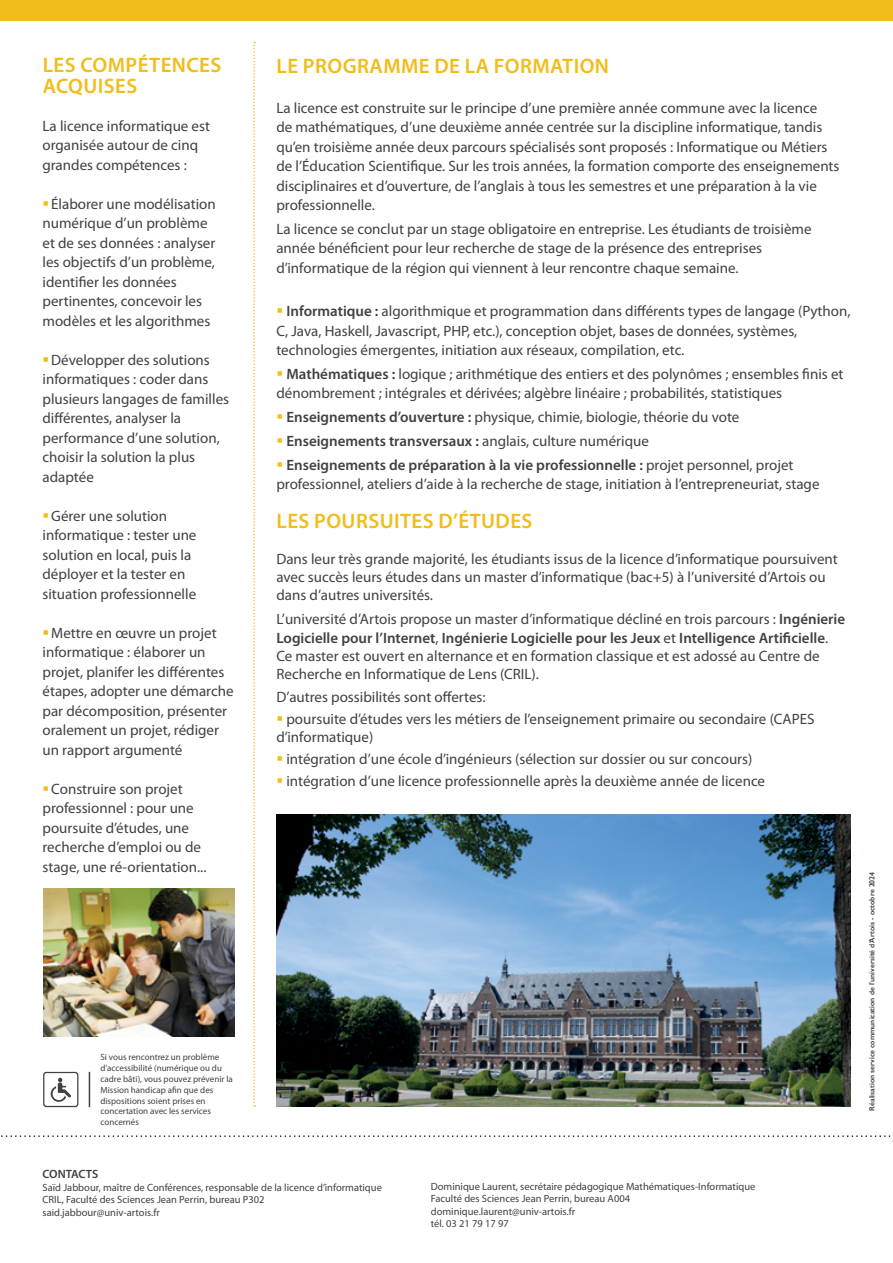
<style>
.page{position:relative;width:893px;height:1263px;background:#fff}
.page>*{position:absolute;margin:0;border:0;box-sizing:border-box;transform-origin:0 0}
.t1{font:600 21px/21px "Myriad Pro";letter-spacing:.02em;color:#f0bd1b}
.t2{font:15px/19.5px "Myriad Pro";color:#414042}
.t3{font:600 15px/19.5px "Myriad Pro";color:#414042}
.t4{font:600 12px "Myriad Pro";letter-spacing:-.01em;color:#414042}
.t5{font:10.5px/12.6px "Myriad Pro";color:#414042}
.t6{font:9px/10.8px "Myriad Pro";color:#414042}
.t7{font:600 7.5px "Gill Sans";color:#414042}
.s1{color:#f0bd1b}
.s2{font-weight:600}
.s3{font-weight:400}
</style>
<div class="page">
<div style="left:0;top:0;width:893px;height:20px;background:#f0bd1b"></div>
<svg style="left:253px;top:42px;width:2px;height:1065px"></svg>
<img style="left:276px;top:815px;width:574px;height:292px">
<img style="left:43px;top:889px;width:192px;height:147px">
<svg style="left:1px;top:1135px;width:890px;height:2px"></svg>
<svg style="left:43px;top:1072px;width:35px;height:35px"></svg>
<hr style="left:89px;top:1072px;width:1px;height:35px;background:#414042">
<h1 class="t1" style="left:43px;top:54px;width:180px">LES COMPÉTENCES<br>ACQUISES</h1>
<p class="t2" style="left:43px;top:115px;width:169px">La licence informatique est organisée autour de cinq grandes compétences :</p>
<p class="t2" style="left:43px;top:193px;width:175px"><span class="s1">▪</span> Élaborer une modélisation numérique d’un problème et de ses données : analyser les objectifs d’un problème, identifier les données pertinentes, concevoir les modèles et les algorithmes</p>
<p class="t2" style="left:43px;top:349px;width:188px"><span class="s1">▪</span>Développer des solutions informatiques : coder dans plusieurs langages de familles différentes, analyser la performance d’une solution, choisir la solution la plus adaptée</p>
<p class="t2" style="left:43px;top:505px;width:155px"><span class="s1">▪</span>Gérer une solution informatique : tester une solution en local, puis la déployer et la tester en situation professionnelle</p>
<p class="t2" style="left:43px;top:622px;width:193px"><span class="s1">▪</span>Mettre en œuvre un projet informatique : élaborer un projet, planifer les différentes étapes, adopter une démarche par décomposition, présenter oralement un projet, rédiger un rapport argumenté</p>
<p class="t2" style="left:43px;top:778px;width:165px"><span class="s1">▪</span>Construire son projet professionnel : pour une poursuite d’études, une recherche d’emploi ou de stage, une ré-orientation...</p>
<h1 class="t1" style="left:277px;top:55px;width:334px">LE PROGRAMME DE LA FORMATION</h1>
<p class="t2" style="left:276px;top:97px;width:565px">La licence est construite sur le principe d’une première année commune avec la licence<br>de mathématiques, d’une deuxième année centrée sur la discipline informatique, tandis qu’en troisième année deux parcours spécialisés sont proposés : Informatique ou Métiers de l’Éducation Scientifique. Sur les trois années, la formation comporte des enseignements disciplinaires et d’ouverture, de l’anglais à tous les semestres et une préparation à la vie professionnelle.</p>
<p class="t2" style="left:276px;top:219px;width:537px">La licence se conclut par un stage obligatoire en entreprise. Les étudiants de troisième année bénéficient pour leur recherche de stage de la présence des entreprises d’informatique de la région qui viennent à leur rencontre chaque semaine.</p>
<p class="t2" style="left:276px;top:301px;width:576px"><span class="s1">▪</span> <span class="s2">Informatique :</span> algorithmique et programmation dans différents types de langage (Python,<br>C, Java, Haskell, Javascript, PHP, etc.), conception objet, bases de données, systèmes, technologies émergentes, initiation aux réseaux, compilation, etc.</p>
<p class="t2" style="left:276px;top:364px;width:569px"><span class="s1">▪</span> <span class="s2">Mathématiques :</span> logique ; arithmétique des entiers et des polynômes ; ensembles finis et dénombrement ; intégrales et dérivées; algèbre linéaire ; probabilités, statistiques</p>
<p class="t2" style="left:276px;top:407px;width:464px"><span class="s1">▪</span> <span class="s2">Enseignements d’ouverture :</span> physique, chimie, biologie, théorie du vote</p>
<p class="t3" style="left:276px;top:431px;width:374px"><span class="s1">▪</span> Enseignements transversaux : <span class="s3">anglais, culture numérique</span></p>
<p class="t2" style="left:276px;top:454px;width:545px"><span class="s1">▪</span> <span class="s2">Enseignements de préparation à la vie professionnelle :</span> projet personnel, projet professionnel, ateliers d’aide à la recherche de stage, initiation à l’entrepreneuriat, stage</p>
<h1 class="t1" style="left:277px;top:510px;width:257px">LES POURSUITES D’ÉTUDES</h1>
<p class="t2" style="left:276px;top:550px;width:563px;line-height:18px">Dans leur très grande majorité, les étudiants issus de la licence d’informatique poursuivent avec succès leurs études dans un master d’informatique (bac+5) à l’université d’Artois ou dans d’autres universités.</p>
<p class="t3" style="left:276px;top:609px;width:570px"><span class="s3">L’université d’Artois propose un master d’informatique décliné en trois parcours :</span> Ingénierie<br>Logicielle pour l’Internet<span class="s3">,</span> Ingénierie Logicielle pour les Jeux <span class="s3">et</span> Intelligence Artificielle<span class="s3">.</span></p>
<p class="t2" style="left:276px;top:647px;width:545px;line-height:18px">Ce master est ouvert en alternance et en formation classique et est adossé au Centre de<br>Recherche en Informatique de Lens (CRIL).</p>
<p class="t2" style="left:276px;top:686px;width:211px">D’autres possibilités sont offertes:</p>
<p class="t2" style="left:276px;top:709px;width:539px;line-height:18px"><span class="s1">▪</span> poursuite d’études vers les métiers de l’enseignement primaire ou secondaire (CAPES d’informatique)</p>
<p class="t2" style="left:276px;top:749px;width:477px"><span class="s1">▪</span> intégration d’une école d’ingénieurs (sélection sur dossier ou sur concours)</p>
<p class="t2" style="left:276px;top:771px;width:490px"><span class="s1">▪</span> intégration d’une licence professionnelle après la deuxième année de licence</p>
<p class="t6" style="left:100px;top:1052px;width:134px">Si vous rencontrez un problème d’accessibilité (numérique ou du cadre bâti), vous pouvez prévenir la<br>Mission handicap afin que des dispositions soient prises en concertation avec les services concernés</p>
<p class="t4" style="left:43px;top:1166px;width:57px">CONTACTS</p>
<p class="t5" style="left:43px;top:1181px;width:341px">Saïd Jabbour, maître de Conférences, responsable de la licence d’informatique<br>CRIL, Faculté des Sciences Jean Perrin, bureau P302 said.jabbour@univ-artois.fr</p>
<p class="t5" style="left:431px;top:1180px;width:326px">Dominique Laurent, secrétaire pédagogique Mathématiques-Informatique Faculté des Sciences Jean Perrin, bureau A004 dominique.laurent@univ-artois.fr<br>tél. 03 21 79 17 97</p>
<p class="t7" style="left:867px;top:1110px;width:240px;rotate:-90deg">Réalisation service communication de l’université d’Artois - octobre 2024</p>
</div>
